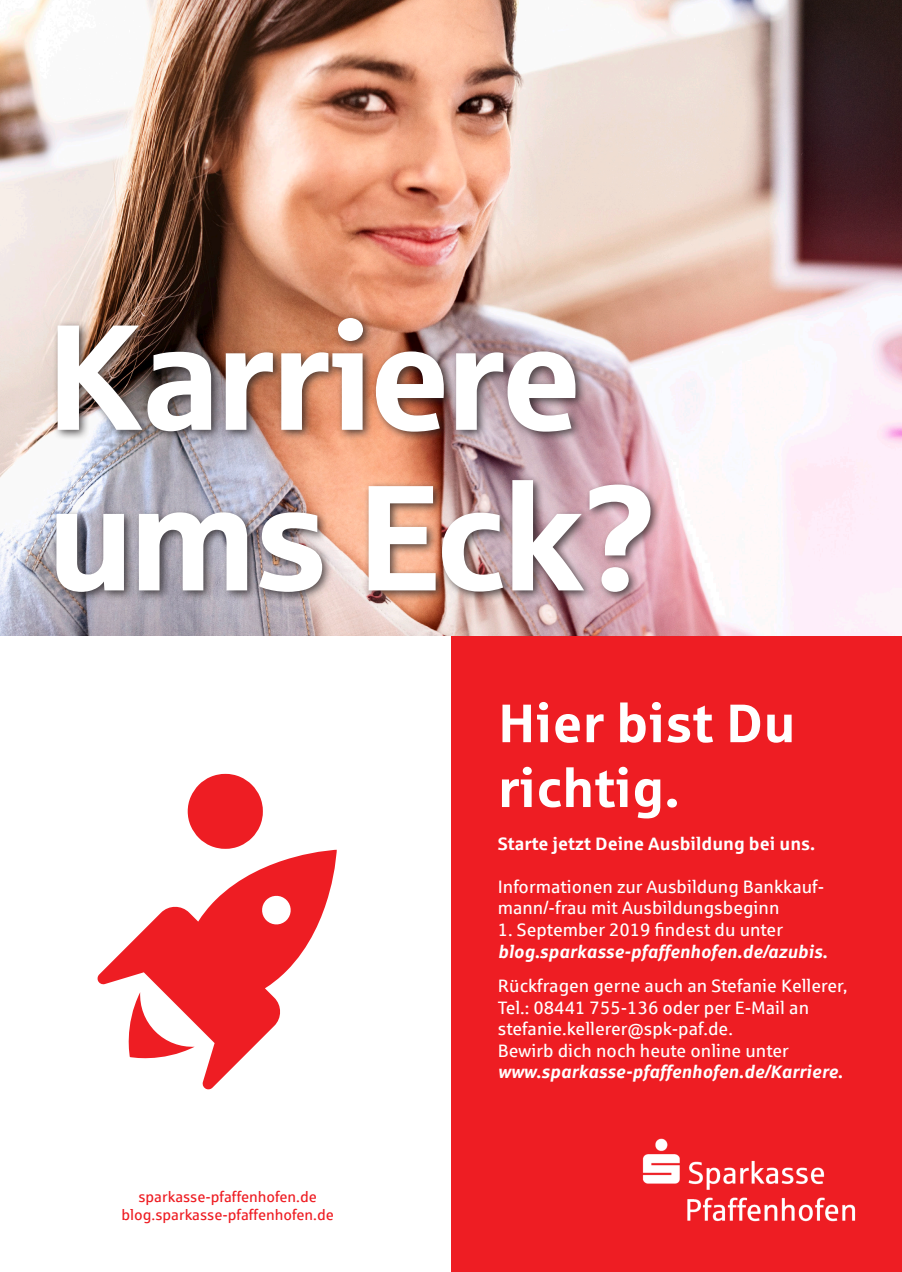
<style>
.page{position:relative;width:902px;height:1272px;background:#fff}
.page>*{position:absolute;margin:0;border:0;box-sizing:border-box;transform-origin:0 0}
.t1{font:150px "Sparkasse Head";color:#fff}
.t2{font:700 54px "Sparkasse Rg";color:#fff}
.t3{font:18px/21.6px "Sparkasse Rg";color:#fff}
.t4{font:italic 700 18px "Sparkasse Rg";color:#fff}
.t5{font:700 18px "Sparkasse Rg";color:#fff}
.t6{font:15px "Sparkasse Rg";color:#ee1d23}
</style>
<div class="page">
<img style="left:0;top:0;width:901px;height:636px">
<div style="left:451px;top:636px;width:450px;height:635px;background:#ee1d23"></div>
<svg style="left:188px;top:773px;width:75px;height:75px"></svg>
<svg style="left:97px;top:849px;width:240px;height:240px"></svg>
<div style="left:51px;top:313px;width:610px;height:290px;background:#231f20;opacity:.75"></div>
<img style="left:642px;top:1138px;width:214px;height:84px">
<p class="t1" style="left:49px;top:281px;width:532px">Karriere</p>
<p class="t1" style="left:49px;top:442px;width:608px">ums Eck?</p>
<p class="t6" style="left:138px;top:1187px;width:180px">sparkasse-pfaffenhofen.de</p>
<p class="t6" style="left:121px;top:1205px;width:214px">blog.sparkasse-pfaffenhofen.de</p>
<p class="t2" style="left:497px;top:688px;width:299px">Hier bist Du</p>
<p class="t2" style="left:497px;top:753px;width:183px">richtig.</p>
<p class="t5" style="left:497px;top:832px;width:319px">Starte jetzt Deine Ausbildung bei uns.</p>
<p class="t3" style="left:497px;top:875px;width:328px">Informationen zur Ausbildung Bankkauf-</p>
<p class="t3" style="left:497px;top:896px;width:283px">mann/-frau mit Ausbildungsbeginn</p>
<p class="t3" style="left:497px;top:918px;width:287px">1. September 2019 findest du unter</p>
<p class="t4" style="left:497px;top:939px;width:331px">blog.sparkasse-pfaffenhofen.de/azubis.</p>
<p class="t3" style="left:497px;top:974px;width:351px">Rückfragen gerne auch an Stefanie Kellerer,<br>Tel.: 08441 755-136 oder per E-Mail an</p>
<p class="t3" style="left:497px;top:1017px;width:236px">stefanie.kellerer@spk-paf.de.</p>
<p class="t3" style="left:497px;top:1039px;width:292px">Bewirb dich noch heute online unter</p>
<p class="t4" style="left:497px;top:1060px;width:346px">www.sparkasse-pfaffenhofen.de/Karriere.</p>
</div>
